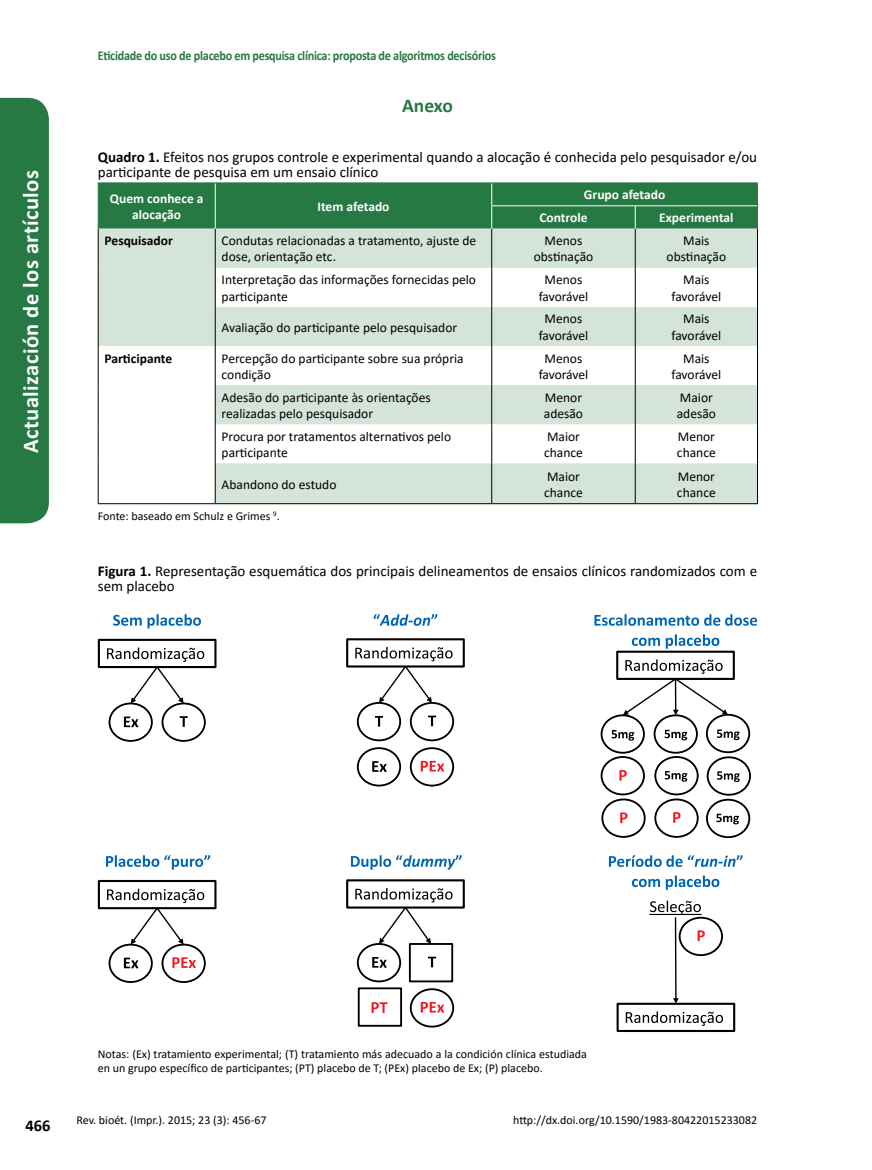
<style>
.page{position:relative;width:872px;height:1170px;background:#fff}
.page>*{position:absolute;margin:0;border:0;box-sizing:border-box;transform-origin:0 0}
.t1{font:700 22.5px "Calibri";letter-spacing:.02em;color:#fff}
.t2{font:700 19.5px "Calibri";letter-spacing:-.01em;color:#267942}
.t3{font:700 16.5px "Calibri";color:#000}
.t4{font:15px/15px "Calibri";color:#000}
.t5{font:13.5px/16.2px "Calibri";color:#000}
.t6{font:700 13.5px "Calibri";letter-spacing:-.02em;color:#267942;scale:.9 1}
.t7{font:700 13.5px/16.2px "Calibri";color:#fff;text-align:center}
.t8{font:700 13.5px "Calibri";color:#000}
.t9{font:12px/13.5px "Calibri";color:#000}
.s1{font-weight:700}
</style>
<div class="page">
<svg style="left:99px;top:229px;width:658px;height:274px;fill:#d4e4d9"></svg>
<hr style="left:215px;top:229px;width:1px;height:39px;background:#000">
<hr style="left:491px;top:229px;width:1px;height:39px;background:#000">
<hr style="left:635px;top:229px;width:1px;height:39px;background:#000">
<hr style="left:215px;top:268px;width:1px;height:39px;background:#000">
<hr style="left:491px;top:268px;width:1px;height:39px;background:#000">
<hr style="left:635px;top:268px;width:1px;height:39px;background:#000">
<hr style="left:215px;top:307px;width:1px;height:39px;background:#000">
<hr style="left:491px;top:307px;width:1px;height:39px;background:#000">
<hr style="left:635px;top:307px;width:1px;height:39px;background:#000">
<hr style="left:215px;top:346px;width:1px;height:39px;background:#000">
<hr style="left:491px;top:346px;width:1px;height:39px;background:#000">
<hr style="left:635px;top:346px;width:1px;height:39px;background:#000">
<hr style="left:215px;top:385px;width:1px;height:39px;background:#000">
<hr style="left:491px;top:385px;width:1px;height:39px;background:#000">
<hr style="left:635px;top:385px;width:1px;height:39px;background:#000">
<hr style="left:215px;top:424px;width:1px;height:39px;background:#000">
<hr style="left:491px;top:424px;width:1px;height:39px;background:#000">
<hr style="left:635px;top:424px;width:1px;height:39px;background:#000">
<hr style="left:215px;top:463px;width:1px;height:40px;background:#000">
<hr style="left:491px;top:463px;width:1px;height:40px;background:#000">
<hr style="left:635px;top:463px;width:1px;height:40px;background:#000">
<hr style="left:98px;top:229px;width:1px;height:39px;background:#000">
<hr style="left:98px;top:268px;width:1px;height:39px;background:#000">
<hr style="left:98px;top:307px;width:1px;height:39px;background:#000">
<hr style="left:757px;top:229px;width:1px;height:39px;background:#000">
<hr style="left:757px;top:268px;width:1px;height:39px;background:#000">
<hr style="left:757px;top:307px;width:1px;height:39px;background:#000">
<hr style="left:98px;top:346px;width:1px;height:39px;background:#000">
<hr style="left:98px;top:385px;width:1px;height:39px;background:#000">
<hr style="left:98px;top:424px;width:1px;height:39px;background:#000">
<hr style="left:98px;top:463px;width:1px;height:40px;background:#000">
<hr style="left:98px;top:503px;width:117px;height:1px;background:#000">
<hr style="left:757px;top:346px;width:1px;height:39px;background:#000">
<hr style="left:757px;top:385px;width:1px;height:39px;background:#000">
<hr style="left:757px;top:424px;width:1px;height:39px;background:#000">
<hr style="left:757px;top:463px;width:1px;height:40px;background:#000">
<hr style="left:215px;top:503px;width:277px;height:1px;background:#000">
<hr style="left:492px;top:503px;width:143px;height:1px;background:#000">
<hr style="left:635px;top:503px;width:123px;height:1px;background:#000">
<hr style="left:98px;top:182px;width:117px;height:1px;background:#267942">
<hr style="left:215px;top:182px;width:277px;height:1px;background:#267942">
<hr style="left:492px;top:182px;width:143px;height:1px;background:#267942">
<hr style="left:635px;top:182px;width:123px;height:1px;background:#267942">
<div style="left:98px;top:183px;width:660px;height:46px;background:#267942"></div>
<div style="left:98px;top:638px;width:118px;height:30px;border:2px solid #000"></div>
<svg style="left:107px;top:647px;width:100px;height:95px"></svg>
<svg style="left:113px;top:614px;width:88px;height:14px"></svg>
<div style="left:98px;top:879px;width:118px;height:30px;border:2px solid #000"></div>
<svg style="left:107px;top:888px;width:100px;height:95px"></svg>
<svg style="left:106px;top:855px;width:104px;height:14px"></svg>
<div style="left:346px;top:638px;width:119px;height:29px;border:2px solid #000"></div>
<svg style="left:355px;top:647px;width:100px;height:140px"></svg>
<svg style="left:373px;top:614px;width:64px;height:11px"></svg>
<div style="left:346px;top:879px;width:119px;height:29px;border:2px solid #000"></div>
<svg style="left:355px;top:888px;width:99px;height:139px"></svg>
<svg style="left:351px;top:855px;width:111px;height:14px"></svg>
<div style="left:616px;top:650px;width:119px;height:30px;border:2px solid #000"></div>
<div style="left:600px;top:756px;width:45px;height:39px;border:2px solid #000;border-radius:50%"></div>
<svg style="left:619px;top:770px;width:7px;height:10px"></svg>
<svg style="left:594px;top:614px;width:163px;height:11px"></svg>
<svg style="left:632px;top:637px;width:28px;height:9px"></svg>
<svg style="left:666px;top:634px;width:53px;height:14px"></svg>
<svg style="left:601px;top:798px;width:98px;height:40px"></svg>
<div style="left:706px;top:713px;width:44px;height:40px;border:2px solid #000;border-radius:50%"></div>
<svg style="left:600px;top:659px;width:139px;height:95px"></svg>
<div style="left:654px;top:756px;width:44px;height:39px;border:2px solid #000;border-radius:50%"></div>
<svg style="left:664px;top:771px;width:23px;height:10px"></svg>
<div style="left:706px;top:756px;width:45px;height:39px;border:2px solid #000;border-radius:50%"></div>
<svg style="left:717px;top:771px;width:22px;height:11px"></svg>
<div style="left:706px;top:798px;width:44px;height:40px;border:2px solid #000;border-radius:50%"></div>
<svg style="left:716px;top:813px;width:23px;height:11px"></svg>
<div style="left:616px;top:1002px;width:119px;height:29px;border:2px solid #000"></div>
<svg style="left:626px;top:1011px;width:97px;height:14px"></svg>
<svg style="left:609px;top:855px;width:73px;height:11px"></svg>
<svg style="left:688px;top:855px;width:54px;height:11px"></svg>
<svg style="left:632px;top:878px;width:28px;height:9px"></svg>
<svg style="left:666px;top:875px;width:53px;height:14px"></svg>
<hr style="left:675px;top:917px;width:1px;height:82px;background:#000">
<svg style="left:673px;top:998px;width:5px;height:5px"></svg>
<svg style="left:649px;top:900px;width:52px;height:14px"></svg>
<div style="left:678px;top:916px;width:45px;height:40px;border:2px solid #000;border-radius:50%"></div>
<svg style="left:697px;top:930px;width:8px;height:11px"></svg>
<div style="left:0;top:98px;width:49px;height:425px;background:#267942"></div>
<h1 class="t1" style="left:15px;top:453px;width:284px;rotate:-90deg">Actualización de los artículos</h1>
<p class="t6" style="left:98px;top:46px;width:444px">Eticidade do uso de placebo em pesquisa clínica: proposta de algoritmos decisórios</p>
<h2 class="t2" style="left:402px;top:92px;width:52px">Anexo</h2>
<p class="t4" style="left:98px;top:149px;width:661px"><span class="s1">Quadro 1.</span> Efeitos nos grupos controle e experimental quando a alocação é conhecida pelo pesquisador e/ou participante de pesquisa em um ensaio clínico</p>
<p class="t7" style="left:110px;top:190px;width:95px">Quem conhece a alocação</p>
<p class="t7" style="left:317px;top:198px;width:74px">Item afetado</p>
<p class="t7" style="left:539px;top:183px;width:127px;line-height:23px;text-align:left;text-indent:45px">Grupo afetado<br>Controle</p>
<p class="t7" style="left:659px;top:209px;width:76px">Experimental</p>
<p class="t8" style="left:105px;top:231px;width:70px">Pesquisador</p>
<p class="t5" style="left:222px;top:232px;width:256px">Condutas relacionadas a tratamento, ajuste de dose, orientação etc.</p>
<p class="t5" style="left:534px;top:232px;width:61px;text-align:center">Menos obstinação</p>
<p class="t5" style="left:666px;top:232px;width:61px;text-align:center">Mais obstinação</p>
<p class="t5" style="left:222px;top:271px;width:256px">Interpretação das informações fornecidas pelo participante</p>
<p class="t5" style="left:538px;top:271px;width:51px;text-align:center">Menos favorável</p>
<p class="t5" style="left:671px;top:271px;width:51px;text-align:center">Mais favorável</p>
<p class="t5" style="left:222px;top:318px;width:237px">Avaliação do participante pelo pesquisador</p>
<p class="t5" style="left:538px;top:310px;width:51px;text-align:center">Menos favorável</p>
<p class="t5" style="left:671px;top:310px;width:51px;text-align:center">Mais favorável</p>
<p class="t8" style="left:105px;top:348px;width:69px">Participante</p>
<p class="t5" style="left:222px;top:349px;width:243px">Percepção do participante sobre sua própria condição</p>
<p class="t5" style="left:538px;top:349px;width:51px;text-align:center">Menos favorável</p>
<p class="t5" style="left:671px;top:349px;width:51px;text-align:center">Mais favorável</p>
<p class="t5" style="left:222px;top:388px;width:211px">Adesão do participante às orientações realizadas pelo pesquisador</p>
<p class="t5" style="left:544px;top:388px;width:41px">Menor adesão</p>
<p class="t5" style="left:677px;top:388px;width:41px">Maior adesão</p>
<p class="t5" style="left:222px;top:428px;width:231px">Procura por tratamentos alternativos pelo participante</p>
<p class="t5" style="left:544px;top:428px;width:40px">Maior chance</p>
<p class="t5" style="left:677px;top:428px;width:40px">Menor chance</p>
<p class="t5" style="left:222px;top:475px;width:116px">Abandono do estudo</p>
<p class="t5" style="left:544px;top:467px;width:40px">Maior chance</p>
<p class="t5" style="left:677px;top:467px;width:40px">Menor chance</p>
<p class="t9" style="left:98px;top:509px;width:183px">Fonte: baseado em Schulz e Grimes <sup>9</sup>.</p>
<p class="t4" style="left:98px;top:563px;width:661px"><span class="s1">Figura 1.</span> Representação esquemática dos principais delineamentos de ensaios clínicos randomizados com e sem placebo</p>
<p class="t9" style="left:98px;top:1047px;width:490px">Notas: (Ex) tratamiento experimental; (T) tratamiento más adecuado a la condición clínica estudiada en un grupo específico de participantes; (PT) placebo de T; (PEx) placebo de Ex; (P) placebo.</p>
<p class="t3" style="left:26px;top:1113px;width:27px">466</p>
<p class="t9" style="left:77px;top:1113px;width:191px">Rev. bioét. (Impr.). 2015; 23 (3): 456-67</p>
<p class="t9" style="left:513px;top:1113px;width:245px">http://dx.doi.org/10.1590/1983-80422015233082</p>
</div>
